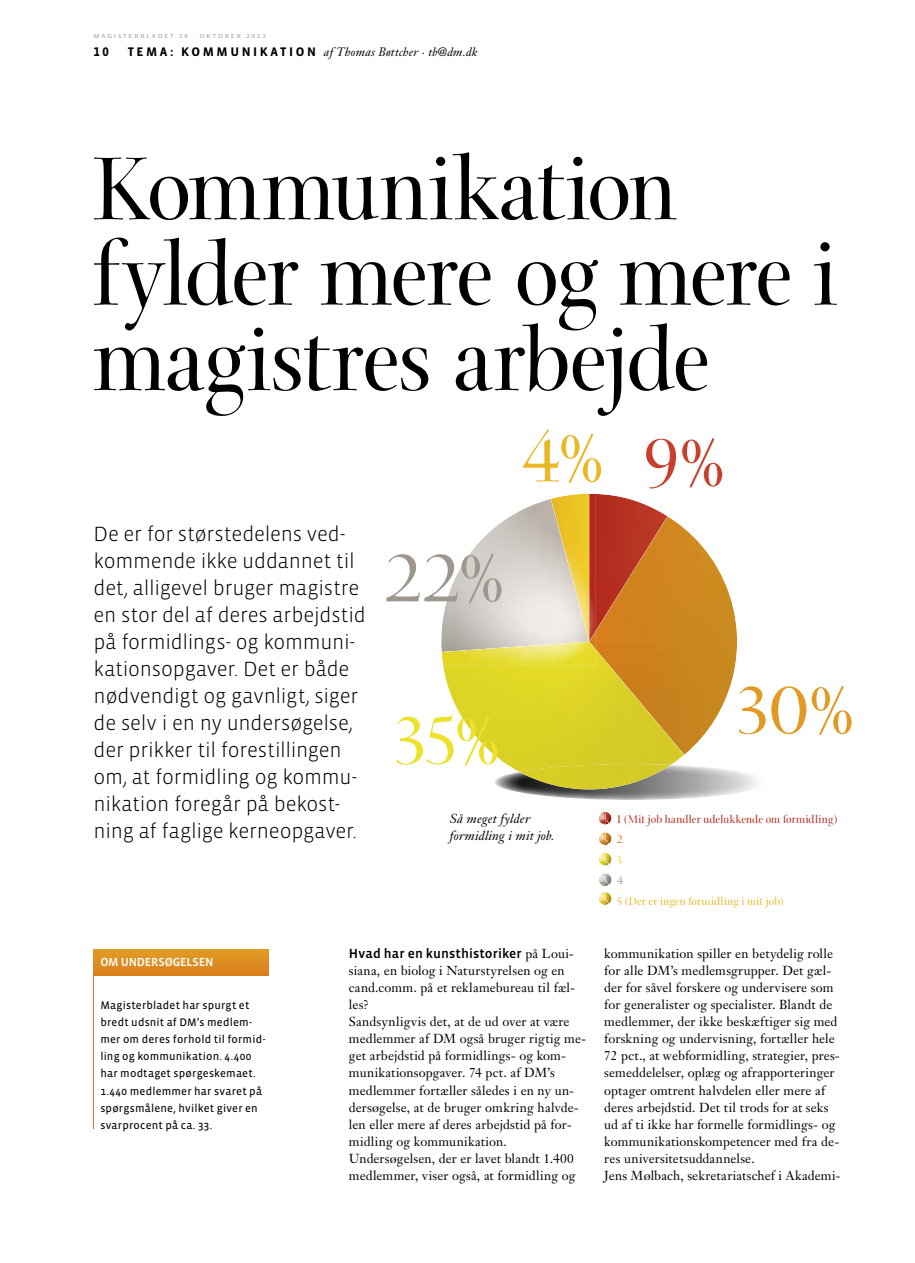
<style>
.page{position:relative;width:915px;height:1263px;background:#fff}
.page>*{position:absolute;margin:0;border:0;box-sizing:border-box;transform-origin:0 0}
.t1{font:96px/85.3px "Arepo";letter-spacing:-.02em;color:#000}
.t2{font:72.9px "Arepo";color:#e19b22}
.t3{font:72.9px "Arepo";color:#eee12c}
.t4{font:72.9px "Arepo";color:#9d978e}
.t5{font:72.9px "Arepo";color:#c8402b}
.t6{font:72.9px "Arepo";color:#eab825}
.t7{font:300 21px/27px "Vista Sans OT";letter-spacing:-.01em;color:#000}
.t8{font:500 13.5px "Vista Sans OT";letter-spacing:.01em;color:#000}
.t9{font:12.9px/17.1px "Janson Text";letter-spacing:.01em;color:#000}
.t10{font:italic 12.9px/17.1px "Janson Text";letter-spacing:.015em;color:#000}
.t11{font:700 12.75px "Vista Sans OT";color:#000}
.t12{font:italic 12px "Janson Text";letter-spacing:.02em;color:#000}
.t13{font:12px "Arepo";letter-spacing:.01em;color:#b3281b}
.t14{font:12px "Arepo";letter-spacing:.015em;color:#eab825}
.t15{font:500 12px "Vista Sans OT";letter-spacing:-.02em;color:#fff}
.t16{font:12px "Arepo";color:#d87d1b}
.t17{font:12px "Arepo";color:#dfd624}
.t18{font:12px "Arepo";color:#9d978e}
.t19{font:11.25px/17.1px "Vista Sans OT";letter-spacing:.015em;color:#000}
.t20{font:6px "Vista Sans OT";letter-spacing:.25em;color:#979898;scale:1.2 1}
.s1{font-family:"Vista Sans OT";font-weight:700;font-style:normal;font-size:12.75px}
.s2{font-family:"Janson Text";font-weight:400;font-size:12.9px}
</style>
<div class="page">
<hr style="left:94px;top:950px;width:1px;height:179px;background:#d87d1b">
<div style="left:94px;top:949px;width:174px;height:26px;background:linear-gradient(to right,#dc8d21,#dc8d21)"></div>
<img style="left:495px;top:766px;width:262px;height:34px">
<img style="left:551px;top:494px;width:44px;height:137px">
<img style="left:441px;top:499px;width:148px;height:143px">
<img style="left:443px;top:666px;width:241px;height:106px">
<img style="left:518px;top:764px;width:152px;height:25px">
<img style="left:441px;top:642px;width:154px;height:24px">
<img style="left:595px;top:516px;width:142px;height:239px">
<img style="left:589px;top:631px;width:6px;height:19px">
<img style="left:595px;top:494px;width:72px;height:137px">
<svg style="left:599px;top:812px;width:12px;height:12px"></svg>
<svg style="left:599px;top:832px;width:12px;height:13px"></svg>
<svg style="left:599px;top:853px;width:12px;height:12px"></svg>
<svg style="left:599px;top:873px;width:12px;height:13px"></svg>
<svg style="left:599px;top:892px;width:12px;height:13px"></svg>
<p class="t20" style="left:94px;top:33px;width:145px">MAGISTERBLADET 16 · OKTOBER 2012</p>
<p class="t11" style="left:94px;top:47px;width:17px">10</p>
<p class="t12" style="left:128px;top:47px;width:351px"><span class="s1">T E M A : KO M M U N I K AT I O N</span> af Thomas Bøttcher · tb@dm.dk</p>
<h1 class="t1" style="left:94px;top:159px;width:744px">Kommunikation fylder mere og mere i magistres arbejde</h1>
<p class="t7" style="left:94px;top:521px;width:274px">De er for størstedelens ved&shy;kommende ikke uddannet til det, alligevel bruger magistre en stor del af deres arbejdstid på formidlings- og kommuni&shy;kationsopgaver. Det er både nødvendigt og gavnligt, siger de selv i en ny undersøgelse, der prikker til forestillingen om, at formidling og kommu&shy;nikation foregår på bekost&shy;ning af faglige kerneopgaver.</p>
<h2 class="t6" style="left:521px;top:429px;width:84px">4%</h2>
<h2 class="t4" style="left:385px;top:549px;width:120px">22%</h2>
<h2 class="t3" style="left:394px;top:712px;width:107px">35%</h2>
<h2 class="t5" style="left:641px;top:434px;width:84px">9%</h2>
<h2 class="t2" style="left:736px;top:681px;width:118px">30%</h2>
<p class="t10" style="left:449px;top:811px;width:106px">Så meget fylder formidling i mit job.</p>
<p class="t13" style="left:616px;top:814px;width:222px">1 (Mit job handler udelukkende om formidling)</p>
<p class="t16" style="left:616px;top:835px;width:8px">2</p>
<p class="t17" style="left:616px;top:855px;width:7px">3</p>
<p class="t18" style="left:616px;top:876px;width:8px">4</p>
<p class="t14" style="left:616px;top:896px;width:168px">5 (Der er ingen formidling i mit job)</p>
<p class="t15" style="left:100px;top:956px;width:114px">OM UNDERSØGELSEN</p>
<p class="t19" style="left:100px;top:997px;width:167px">Magisterbladet har spurgt et bredt udsnit af DM’s medlem&shy;mer om deres forhold til formid&shy;ling og kommunikation. 4.400 har modtaget spørgeskemaet.<br>1.440 medlemmer har svaret på spørgsmålene, hvilket giver en svarprocent på ca. 33.</p>
<p class="t8" style="left:349px;top:946px;width:226px">Hvad har en kunsthistoriker <span class="s2">på Loui-</span></p>
<p class="t9" style="left:349px;top:963px;width:239px">siana, en biolog i Naturstyrelsen og en cand.comm. på et reklamebureau til fæl&shy;les?<br>Sandsynligvis det, at de ud over at være medlemmer af DM også bruger rigtig me&shy;get arbejdstid på formidlings- og kom&shy;munikationsopgaver. 74 pct. af DM’s medlemmer fortæller således i en ny un&shy;dersøgelse, at de bruger omkring halvde&shy;len eller mere af deres arbejdstid på for&shy;midling og kommunikation.<br>Undersøgelsen, der er lavet blandt 1.400 medlemmer, viser også, at formidling og</p>
<p class="t9" style="left:604px;top:946px;width:238px">kommunikation spiller en betydelig rolle for alle DM’s medlemsgrupper. Det gæl&shy;der for såvel forskere og undervisere som for generalister og specialister. Blandt de medlemmer, der ikke beskæftiger sig med forskning og undervisning, fortæller hele 72 pct., at webformidling, strategier, pres&shy;semeddelelser, oplæg og afrapporteringer optager omtrent halvdelen eller mere af deres arbejdstid. Det til trods for at seks ud af ti ikke har formelle formidlings- og kommunikationskompetencer med fra de&shy;res universitetsuddannelse.<br>Jens Mølbach, sekretariatschef i Akademi-</p>
</div>
